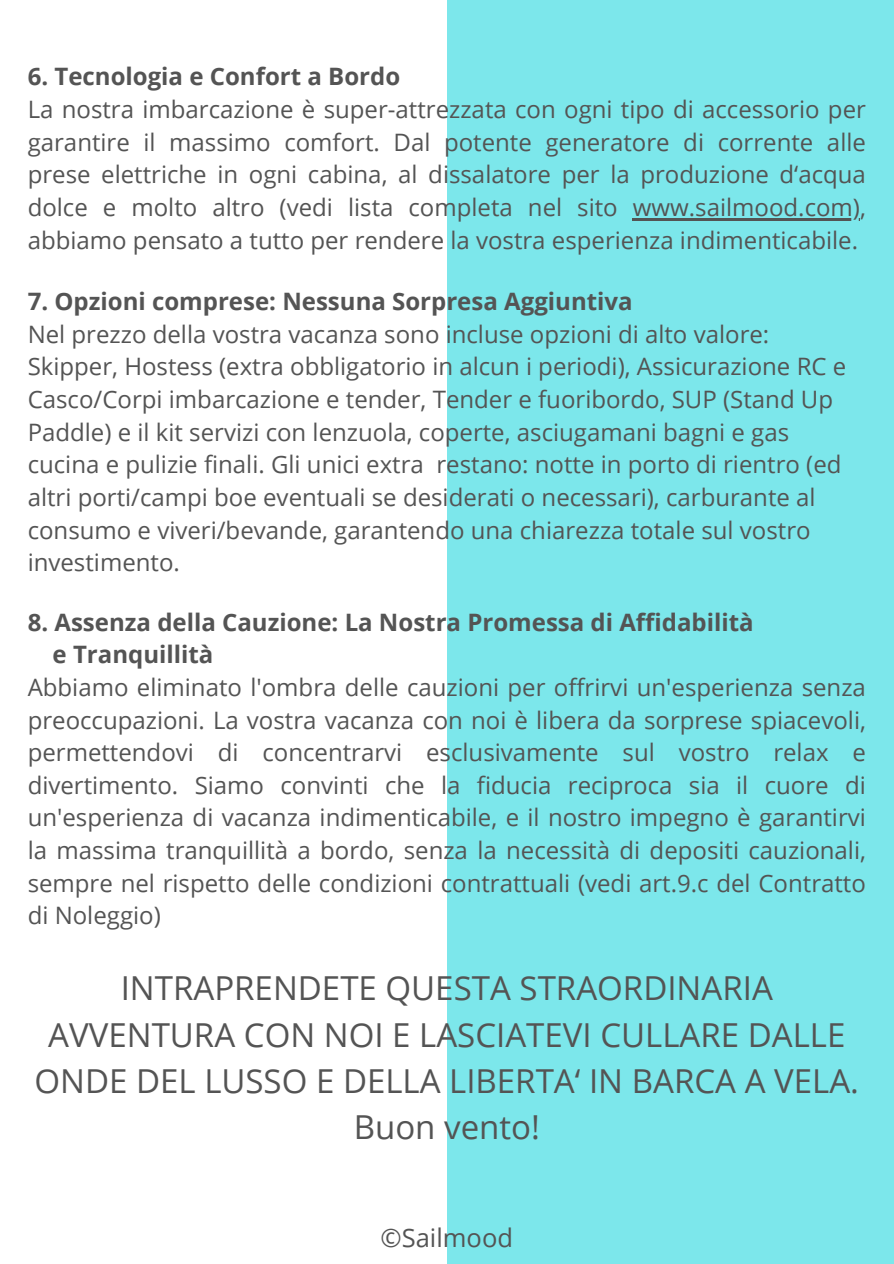
<style>
.page{position:relative;width:894px;height:1264px;background:#fff}
.page>*{position:absolute;margin:0;border:0;box-sizing:border-box;transform-origin:0 0}
.t1{font:33px/46.2px "Open Sans";color:#545454;text-align:center}
.t2{font:25.5px "Open Sans";color:#545454}
.t3{font:24px/32.7px "Open Sans";color:#545454;text-align:justify}
.t4{font:700 24px "Open Sans";color:#545454}
</style>
<div class="page">
<div style="left:446px;top:0;width:447px;height:1263px;background:#7ce7eb"></div>
<hr style="left:632px;top:218px;width:227px;height:2px;background:#545454">
<p class="t4" style="left:28px;top:60px;width:374px">6. Tecnologia e Confort a Bordo</p>
<p class="t3" style="left:28px;top:92px;width:839px">La nostra imbarcazione è super-attrezzata con ogni tipo di accessorio per garantire il massimo comfort. Dal potente generatore di corrente alle prese elettriche in ogni cabina, al dissalatore per la produzione d‘acqua dolce e molto altro (vedi lista completa nel sito</p>
<p class="t3" style="left:28px;top:190px;width:839px;text-indent:605px">www.sailmood.com), abbiamo pensato a tutto per rendere la vostra esperienza indimenticabile.</p>
<p class="t4" style="left:28px;top:284px;width:606px">7. Opzioni comprese: Nessuna Sorpresa Aggiuntiva</p>
<p class="t3" style="left:28px;top:317px;width:820px;text-align:left">Nel prezzo della vostra vacanza sono incluse opzioni di alto valore:<br>Skipper, Hostess (extra obbligatorio in alcun i periodi), Assicurazione RC e Casco/Corpi imbarcazione e tender, Tender e fuoribordo, SUP (Stand Up Paddle) e il kit servizi con lenzuola, coperte, asciugamani bagni e gas cucina e pulizie finali. Gli unici extra restano: notte in porto di rientro (ed altri porti/campi boe eventuali se desiderati o necessari), carburante al consumo e viveri/bevande, garantendo una chiarezza totale sul vostro investimento.</p>
<p class="t4" style="left:28px;top:605px;width:718px">8. Assenza della Cauzione: La Nostra Promessa di Affidabilità</p>
<p class="t4" style="left:53px;top:637px;width:153px">e Tranquillità</p>
<h1 class="t3" style="left:28px;top:670px;width:839px">Abbiamo eliminato l'ombra delle cauzioni per offrirvi un'esperienza senza preoccupazioni. La vostra vacanza con noi è libera da sorprese spiacevoli, permettendovi di concentrarvi esclusivamente sul vostro relax e divertimento. Siamo convinti che la fiducia reciproca sia il cuore di un'esperienza di vacanza indimenticabile, e il nostro impegno è garantirvi la massima tranquillità a bordo, senza la necessità di depositi cauzionali, sempre nel rispetto delle condizioni contrattuali (vedi art.9.c del Contratto di Noleggio)</h1>
<p class="t1" style="left:35px;top:964px;width:825px">INTRAPRENDETE QUESTA STRAORDINARIA AVVENTURA CON NOI E LASCIATEVI CULLARE DALLE ONDE DEL LUSSO E DELLA LIBERTA‘ IN BARCA A VELA.<br>Buon vento!</p>
<p class="t2" style="left:380px;top:1219px;width:134px">©Sailmood</p>
</div>
